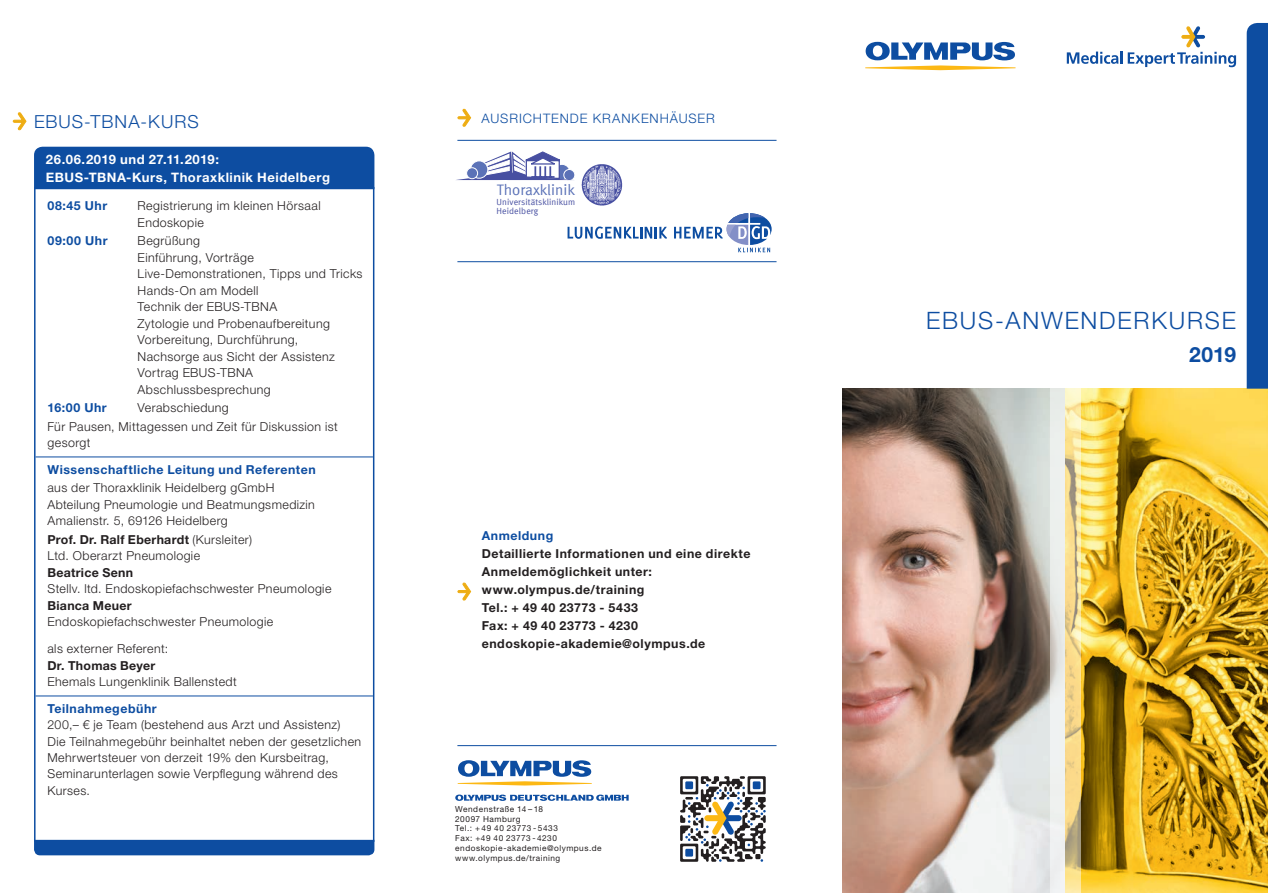
<style>
.page{position:relative;width:1268px;height:893px;background:#fff}
.page>*{position:absolute;margin:0;border:0;box-sizing:border-box;transform-origin:0 0}
.t1{font:300 24px "Helvetica Neue LT Pro";letter-spacing:.075em;color:#0d4da1}
.t2{font:700 21px "Helvetica Neue LT Pro";color:#0d4da1}
.t3{font:300 18px "Helvetica Neue LT Pro";letter-spacing:.06em;color:#0d4da1}
.t4{font:15.15px "Meta Normal";color:#5b72b7}
.t5{font:700 13.05px/18px "Helvetica Neue LT Pro";letter-spacing:.04em;color:#fff}
.t6{font:300 13.05px "Helvetica Neue LT Pro";letter-spacing:.07em;color:#0d4da1}
.t7{font:300 12.3px/16.5px "Helvetica Neue LT Pro";letter-spacing:.035em;color:#231f20}
.t8{font:700 12.3px/18px "Helvetica Neue LT Pro";letter-spacing:.04em;color:#231f20}
.t9{font:700 12.3px "Helvetica Neue LT Pro";letter-spacing:.045em;color:#0d4da1}
.t10{font:700 12.3px "Helvetica Neue LT Pro";letter-spacing:.02em;color:#231f20}
.t11{font:8.85px/9.3px "Meta Normal";letter-spacing:.01em;color:#474fa1}
.t12{font:8.25px/9.8px "Helvetica Neue LT Pro";letter-spacing:.06em;color:#231f20}
.s1{font-weight:700}
</style>
<div class="page">
<img style="left:842px;top:389px;width:425px;height:504px">
<hr style="left:457px;top:140px;width:319px;height:1px;background:#0d4da1">
<hr style="left:457px;top:261px;width:319px;height:1px;background:#0d4da1">
<svg style="left:457px;top:108px;width:15px;height:19px"></svg>
<svg style="left:1066px;top:26px;width:169px;height:41px"></svg>
<div style="left:1246px;top:23px;width:21px;height:366px;background:#0d4da1"></div>
<svg style="left:457px;top:582px;width:15px;height:19px"></svg>
<svg style="left:12px;top:112px;width:15px;height:19px"></svg>
<svg style="left:1050px;top:389px;width:31px;height:504px;background:#eadfbc"></svg>
<svg style="left:567px;top:226px;width:99px;height:13px"></svg>
<svg style="left:674px;top:213px;width:97px;height:39px"></svg>
<svg style="left:865px;top:42px;width:150px;height:28px"></svg>
<img style="left:581px;top:164px;width:42px;height:42px">
<svg style="left:456px;top:151px;width:119px;height:30px"></svg>
<svg style="left:457px;top:760px;width:134px;height:25px"></svg>
<svg style="left:680px;top:776px;width:85px;height:86px"></svg>
<svg style="left:455px;top:794px;width:173px;height:7px"></svg>
<hr style="left:457px;top:745px;width:319px;height:1px;background:#0d4da1">
<hr style="left:36px;top:457px;width:337px;height:1px;background:#0d4da1">
<hr style="left:36px;top:696px;width:337px;height:1px;background:#0d4da1">
<div style="left:34px;top:187px;width:340px;height:655px;border:2px solid #0d4da1"></div>
<div style="left:34px;top:840px;width:340px;height:15px;background:#0d4da1"></div>
<div style="left:34px;top:147px;width:340px;height:42px;background:#0d4da1"></div>
<h3 class="t3" style="left:34px;top:110px;width:166px">EBUS-TBNA-KURS</h3>
<p class="t5" style="left:46px;top:150px;width:285px">26.06.2019 und 27.11.2019:<br>EBUS-TBNA-Kurs, Thoraxklinik Heidelberg</p>
<p class="t9" style="left:47px;top:198px;width:61px">08:45 Uhr</p>
<p class="t7" style="left:138px;top:197px;width:184px">Registrierung im kleinen Hörsaal<br>Endoskopie</p>
<p class="t9" style="left:47px;top:233px;width:62px">09:00 Uhr</p>
<p class="t7" style="left:138px;top:232px;width:226px">Begrüßung<br>Einführung, Vorträge<br>Live-Demonstrationen, Tipps und Tricks<br>Hands-On am Modell<br>Technik der EBUS-TBNA<br>Zytologie und Probenaufbereitung<br>Vorbereitung, Durchführung,<br>Nachsorge aus Sicht der Assistenz<br>Vortrag EBUS-TBNA<br>Abschlussbesprechung</p>
<p class="t9" style="left:47px;top:400px;width:61px">16:00 Uhr</p>
<p class="t7" style="left:47px;top:398px;width:292px;line-height:18.6px;text-indent:90px">Verabschiedung<br>Für Pausen, Mittagessen und Zeit für Diskussion ist</p>
<p class="t7" style="left:47px;top:434px;width:45px">gesorgt</p>
<p class="t9" style="left:47px;top:461px;width:270px">Wissenschaftliche Leitung und Referenten</p>
<p class="t7" style="left:47px;top:479px;width:269px">aus der Thoraxklinik Heidelberg gGmbH<br>Abteilung Pneumologie und Beatmungsmedizin<br>Amalienstr. 5, 69126 Heidelberg</p>
<p class="t7" style="left:47px;top:531px;width:206px"><span class="s1">Prof. Dr. Ralf Eberhardt</span> (Kursleiter)<br>Ltd. Oberarzt Pneumologie</p>
<p class="t8" style="left:47px;top:563px;width:87px">Beatrice Senn</p>
<p class="t7" style="left:47px;top:580px;width:285px">Stellv. ltd. Endoskopiefachschwester Pneumologie</p>
<p class="t8" style="left:47px;top:596px;width:86px">Bianca Meuer</p>
<p class="t7" style="left:47px;top:613px;width:227px">Endoskopiefachschwester Pneumologie</p>
<p class="t7" style="left:47px;top:640px;width:122px">als externer Referent:</p>
<p class="t10" style="left:47px;top:658px;width:109px">Dr. Thomas Beyer</p>
<p class="t7" style="left:47px;top:673px;width:191px">Ehemals Lungenklinik Ballenstedt</p>
<p class="t9" style="left:47px;top:700px;width:111px">Teilnahmegebühr</p>
<p class="t7" style="left:47px;top:716px;width:315px">200,– € je Team (bestehend aus Arzt und Assistenz)<br>Die Teilnahmegebühr beinhaltet neben der gesetzlichen Mehrwertsteuer von derzeit 19% den Kursbeitrag, Seminarunterlagen sowie Verpflegung während des Kurses.</p>
<p class="t6" style="left:481px;top:110px;width:235px">AUSRICHTENDE KRANKENHÄUSER</p>
<p class="t4" style="left:497px;top:181px;width:80px">Thoraxklinik</p>
<p class="t11" style="left:496px;top:197px;width:80px">Universitätsklinikum<br>Heidelberg</p>
<p class="t9" style="left:481px;top:528px;width:73px">Anmeldung</p>
<p class="t8" style="left:481px;top:545px;width:270px">Detaillierte Informationen und eine direkte<br>Anmeldemöglichkeit unter: www.olympus.de/training<br>Tel.: + 49 40 23773 - 5433<br>Fax: + 49 40 23773 - 4230 endoskopie-akademie@olympus.de</p>
<p class="t12" style="left:455px;top:804px;width:148px">Wendenstraße 14 – 18<br>20097 Hamburg<br>Tel.: + 49 40 23773 - 5433<br>Fax: +49 40 23773 - 4230 endoskopie-akademie@olympus.de www.olympus.de/training</p>
<h1 class="t1" style="left:926px;top:305px;width:311px">EBUS-ANWENDERKURSE</h1>
<h2 class="t2" style="left:1188px;top:341px;width:48px">2019</h2>
</div>
